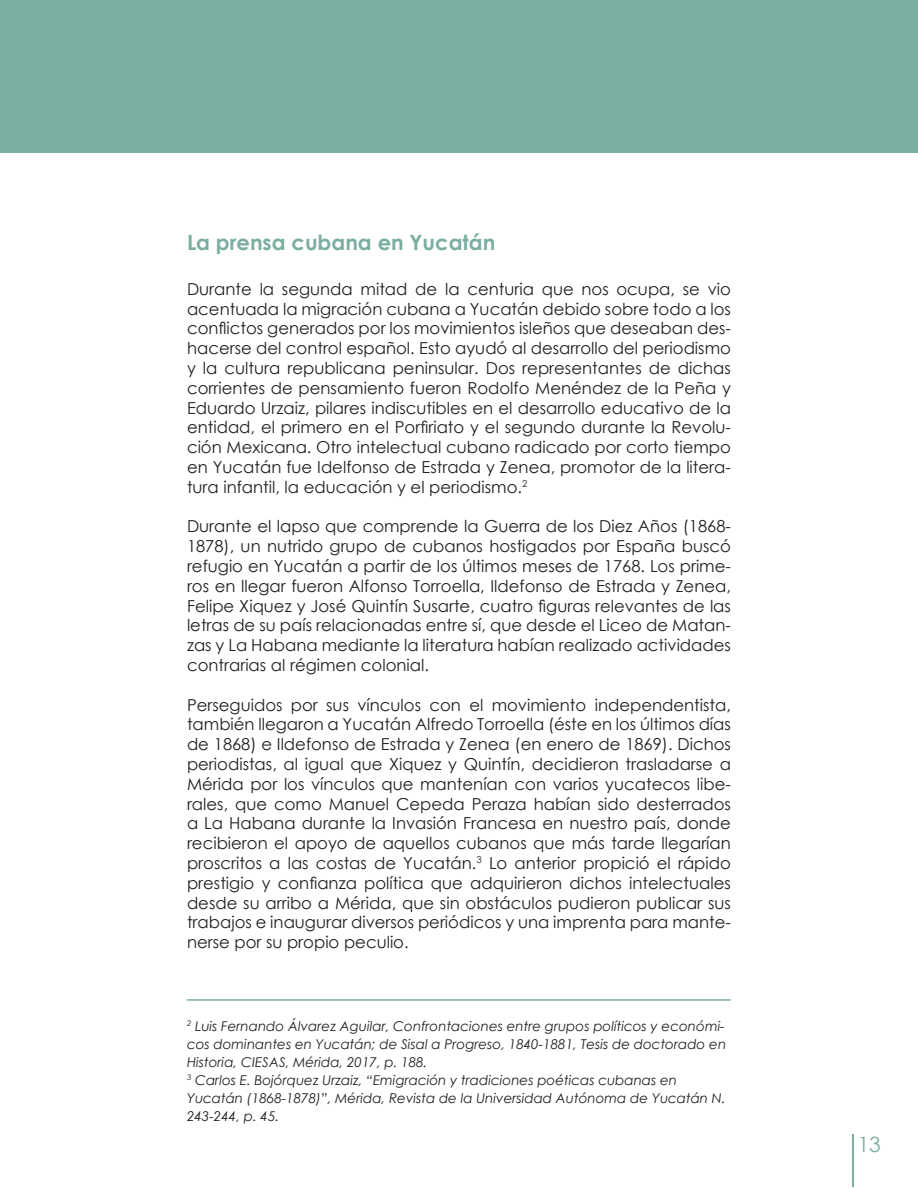
<style>
.page{position:relative;width:918px;height:1188px;background:#fff}
.page>*{position:absolute;margin:0;border:0;box-sizing:border-box;transform-origin:0 0}
.t1{font:700 21px "Century Gothic";color:#7aaea1}
.t2{font:21px "Century Gothic";color:#7aaea1}
.t3{font:16.5px/19.8px "Century Gothic";color:#231f20;text-align:justify}
.t4{font:italic 13.5px/18px "Century Gothic";color:#231f20;text-align:justify}
</style>
<div class="page">
<hr style="left:852px;top:1134px;width:2px;height:53px;background:#7aaea1">
<div style="left:0;top:0;width:918px;height:152px;background:#7aaea1"></div>
<hr style="left:187px;top:999px;width:544px;height:2px;background:#7aaea1">
<p class="t1" style="left:187px;top:226px;width:310px">La prensa cubana en Yucatán</p>
<p class="t3" style="left:187px;top:279px;width:545px">Durante la segunda mitad de la centuria que nos ocupa, se vio acentuada la migración cubana a Yucatán debido sobre todo a los conflictos generados por los movimientos isleños que deseaban des&shy;hacerse del control español. Esto ayudó al desarrollo del periodismo y la cultura republicana peninsular. Dos representantes de dichas corrientes de pensamiento fueron Rodolfo Menéndez de la Peña y Eduardo Urzaiz, pilares indiscutibles en el desarrollo educativo de la entidad, el primero en el Porfiriato y el segundo durante la Revolu&shy;ción Mexicana. Otro intelectual cubano radicado por corto tiempo en Yucatán fue Idelfonso de Estrada y Zenea, promotor de la litera&shy;tura infantil, la educación y el periodismo.<sup>2</sup></p>
<p class="t3" style="left:187px;top:516px;width:545px">Durante el lapso que comprende la Guerra de los Diez Años (1868- 1878), un nutrido grupo de cubanos hostigados por España buscó refugio en Yucatán a partir de los últimos meses de 1768. Los prime&shy;ros en llegar fueron Alfonso Torroella, Ildefonso de Estrada y Zenea, Felipe Xiquez y José Quintín Susarte, cuatro figuras relevantes de las letras de su país relacionadas entre sí, que desde el Liceo de Matan&shy;zas y La Habana mediante la literatura habían realizado actividades contrarias al régimen colonial.</p>
<p class="t3" style="left:187px;top:694px;width:545px">Perseguidos por sus vínculos con el movimiento independentista, también llegaron a Yucatán Alfredo Torroella (éste en los últimos días de 1868) e Ildefonso de Estrada y Zenea (en enero de 1869). Dichos periodistas, al igual que Xiquez y Quintín, decidieron trasladarse a Mérida por los vínculos que mantenían con varios yucatecos libe&shy;rales, que como Manuel Cepeda Peraza habían sido desterrados a La Habana durante la Invasión Francesa en nuestro país, donde recibieron el apoyo de aquellos cubanos que más tarde llegarían proscritos a las costas de Yucatán.<sup>3</sup> Lo anterior propició el rápido prestigio y confianza política que adquirieron dichos intelectuales desde su arribo a Mérida, que sin obstáculos pudieron publicar sus trabajos e inaugurar diversos periódicos y una imprenta para mante&shy;nerse por su propio peculio.</p>
<p class="t4" style="left:187px;top:1017px;width:541px"><sup>2</sup> Luis Fernando Álvarez Aguilar, Confrontaciones entre grupos políticos y económi&shy;cos dominantes en Yucatán; de Sisal a Progreso, 1840-1881, Tesis de doctorado en Historia, CIESAS, Mérida, 2017, p. 188.</p>
<p class="t4" style="left:187px;top:1071px;width:540px;text-align:left"><sup>3</sup> Carlos E. Bojórquez Urzaiz, “Emigración y tradiciones poéticas cubanas en<br>Yucatán (1868-1878)”, Mérida, Revista de la Universidad Autónoma de Yucatán N.<br>243-244, p. 45.</p>
<p class="t2" style="left:858px;top:1130px;width:25px">13</p>
</div>
